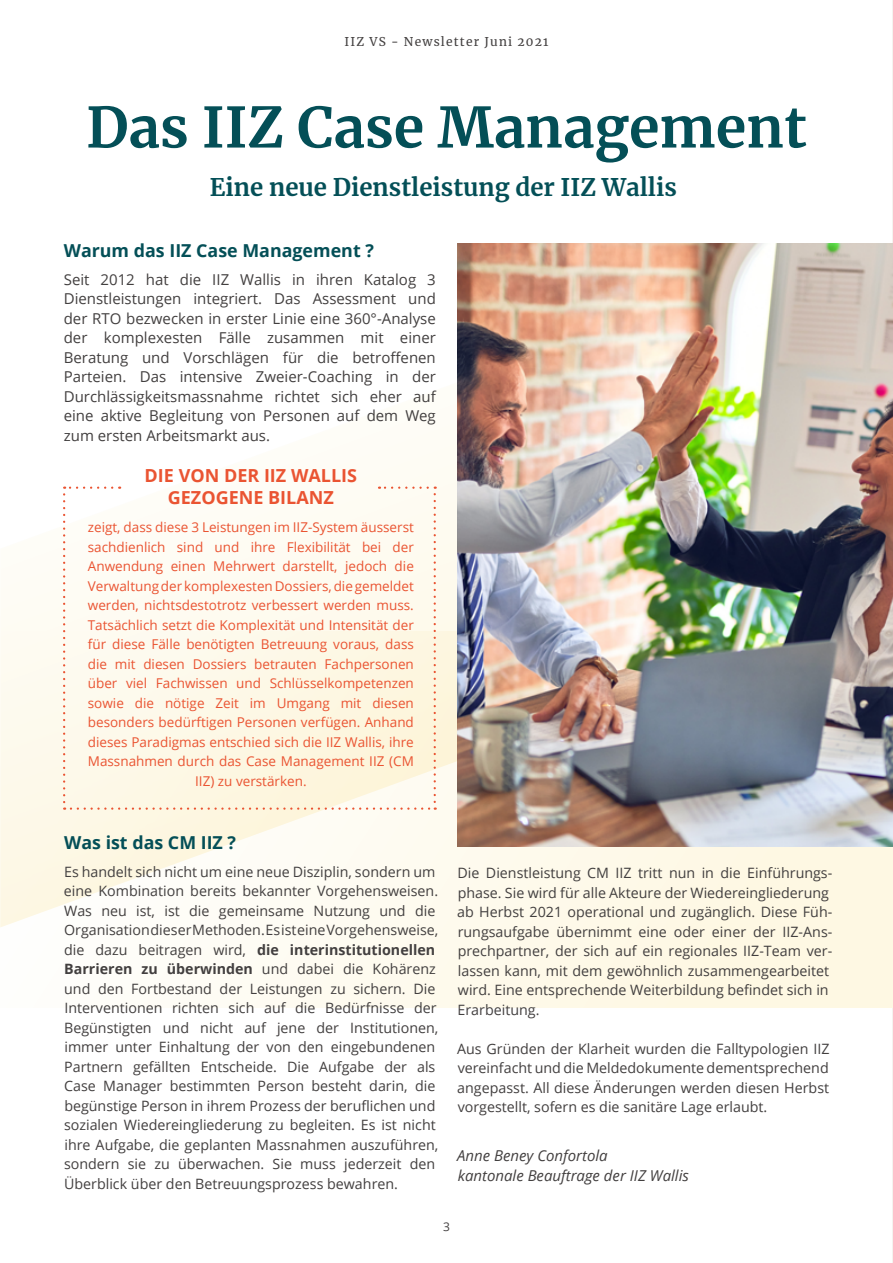
<style>
.page{position:relative;width:893px;height:1263px;background:#fff}
.page>*{position:absolute;margin:0;border:0;box-sizing:border-box;transform-origin:0 0}
.t1{font:700 55.5px "Merriweather";color:#044f57}
.t2{font:700 24px "Merriweather";color:#044f57}
.t3{font:700 18px/22px "Open Sans";color:#ea5432;text-align:center}
.t4{font:700 17.85px "Open Sans";color:#044f57}
.t5{font:15px/19.5px "Open Sans";color:#423f3f;text-align:justify}
.t6{font:italic 15px/19.5px "Open Sans";color:#423f3f}
.t7{font:14.25px/19.5px "Open Sans";color:#423f3f}
.t8{font:13.5px/19.5px "Open Sans";color:#ea5432;text-align:center}
.t9{font:12px "Merriweather";letter-spacing:.1em;color:#423f3f}
.t10{font:12px "Open Sans";color:#423f3f}
.s1{font-weight:700}
</style>
<div class="page">
<hr style="left:892px;top:0;width:1px;height:1263px;background:#f2f0eb">
<div style="left:0;top:631px;width:893px;height:377px;background:#fef8e3"></div>
<img style="left:457px;top:243px;width:436px;height:603px">
<svg style="left:0;top:443px;width:457px;height:484px;fill:#fefbf2"></svg>
<svg style="left:63px;top:486px;width:373px;height:324px"></svg>
<p class="t9" style="left:344px;top:33px;width:206px">IIZ VS - Newsletter Juni 2021</p>
<h1 class="t1" style="left:86px;top:89px;width:722px">Das IIZ Case Management</h1>
<h2 class="t2" style="left:210px;top:170px;width:469px">Eine neue Dienstleistung der IIZ Wallis</h2>
<p class="t4" style="left:64px;top:238px;width:312px">Warum das IIZ Case Management ?</p>
<p class="t5" style="left:64px;top:269px;width:374px">Seit 2012 hat die IIZ Wallis in ihren Katalog 3<br>Dienstleistungen integriert. Das Assessment und der RTO bezwecken in erster Linie eine 360°-Analyse der komplexesten Fälle zusammen mit einer Beratung und Vorschlägen für die betroffenen Parteien. Das intensive Zweier-Coaching in der Durchlässigkeitsmassnahme richtet sich eher auf eine aktive Begleitung von Personen auf dem Weg zum ersten Arbeitsmarkt aus.</p>
<p class="t3" style="left:145px;top:464px;width:214px">DIE VON DER IIZ WALLIS<br>GEZOGENE BILANZ</p>
<p class="t8" style="left:88px;top:517px;width:328px">zeigt, dass diese 3 Leistungen im IIZ-System äusserst sachdienlich sind und ihre Flexibilität bei der Anwendung einen Mehrwert darstellt, jedoch die Verwaltung der komplexesten Dossiers, die gemeldet werden, nichtsdestotrotz verbessert werden muss.<br>Tatsächlich setzt die Komplexität und Intensität der für diese Fälle benötigten Betreuung voraus, dass die mit diesen Dossiers betrauten Fachpersonen über viel Fachwissen und Schlüsselkompetenzen sowie die nötige Zeit im Umgang mit diesen besonders bedürftigen Personen verfügen. Anhand dieses Paradigmas entschied sich die IIZ Wallis, ihre Massnahmen durch das Case Management IIZ (CM IIZ) zu verstärken.</p>
<p class="t4" style="left:64px;top:830px;width:174px">Was ist das CM IIZ ?</p>
<p class="t7" style="left:64px;top:862px;width:376px">Es handelt sich nicht um eine neue Disziplin, sondern um eine Kombination bereits bekannter Vorgehensweisen.<br>Was neu ist, ist die gemeinsame Nutzung und die Organisation dieser Methoden. Es ist eine Vorgehensweise, die dazu beitragen wird, <span class="s1">die interinstitutionellen Barrieren zu überwinden</span> und dabei die Kohärenz und den Fortbestand der Leistungen zu sichern. Die Interventionen richten sich auf die Bedürfnisse der Begünstigten und nicht auf jene der Institutionen, immer unter Einhaltung der von den eingebundenen Partnern gefällten Entscheide. Die Aufgabe der als Case Manager bestimmten Person besteht darin, die begünstige Person in ihrem Prozess der beruflichen und sozialen Wiedereingliederung zu begleiten. Es ist nicht ihre Aufgabe, die geplanten Massnahmen auszuführen, sondern sie zu überwachen. Sie muss jederzeit den Überblick über den Betreuungsprozess bewahren.</p>
<p class="t7" style="left:457px;top:863px;width:377px">Die Dienstleistung CM IIZ tritt nun in die Einführungs&shy;phase. Sie wird für alle Akteure der Wiedereingliederung ab Herbst 2021 operational und zugänglich. Diese Füh&shy;rungsaufgabe übernimmt eine oder einer der IIZ-Ans&shy;prechpartner, der sich auf ein regionales IIZ-Team ver&shy;lassen kann, mit dem gewöhnlich zusammengearbeitet wird. Eine entsprechende Weiterbildung befindet sich in Erarbeitung.</p>
<p class="t7" style="left:457px;top:1038px;width:374px;text-align:justify">Aus Gründen der Klarheit wurden die Falltypologien IIZ vereinfacht und die Meldedokumente dementsprechend angepasst. All diese Änderungen werden diesen Herbst vorgestellt, sofern es die sanitäre Lage erlaubt.</p>
<p class="t6" style="left:457px;top:1145px;width:233px">Anne Beney Confortola<br>kantonale Beauftrage der IIZ Wallis</p>
<p class="t10" style="left:443px;top:1218px;width:8px">3</p>
</div>
